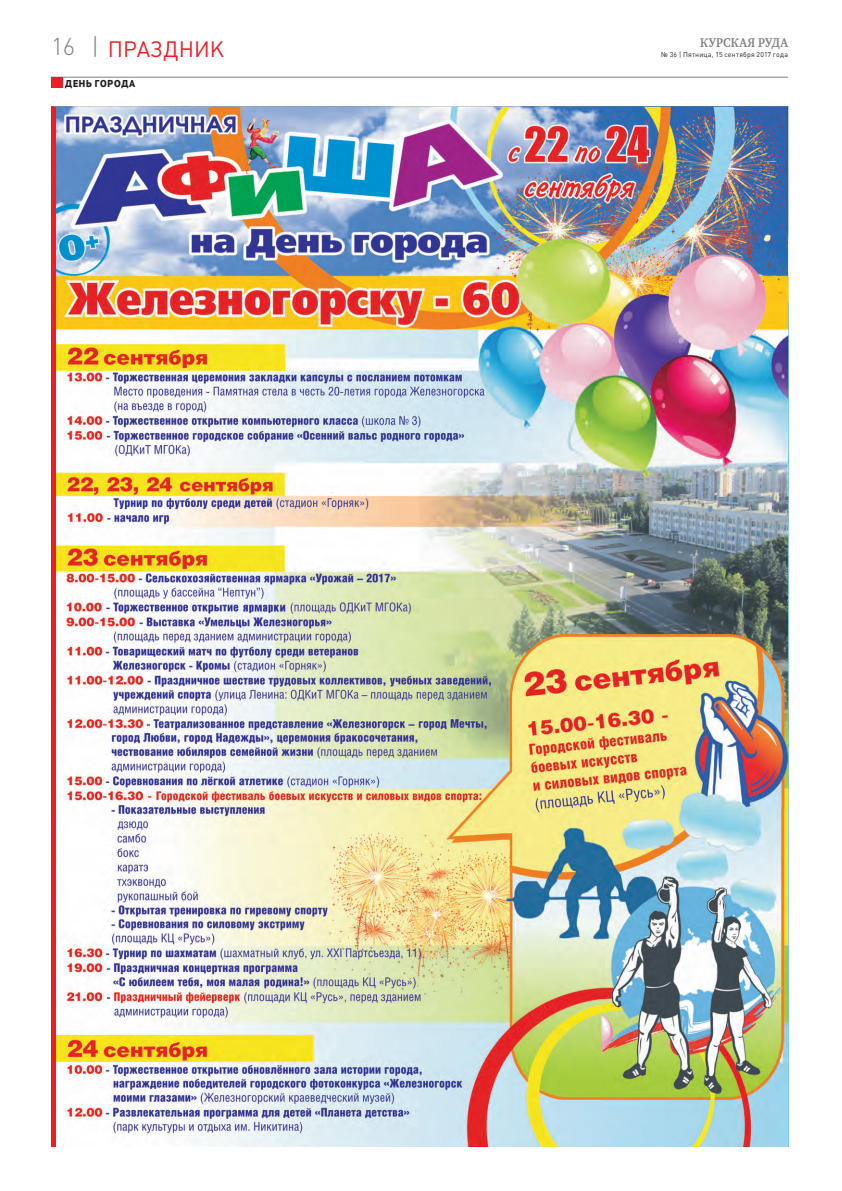
<style>
.page{position:relative;width:842px;height:1191px;background:#fff}
.page>*{position:absolute;margin:0;border:0;box-sizing:border-box;transform-origin:0 0}
.t1{font:300 24px "Plumb";color:#808285}
.t2{font:22px "Plumb";color:#ee1d23}
.t3{font:700 13px "Charter C";letter-spacing:.035em;color:#808285;scale:.9 1}
.t4{font:800 10px "PT Sans Pro";letter-spacing:.08em;color:#231f20}
.t5{font:7px "Plumb";letter-spacing:.03em;color:#231f20}
</style>
<div class="page">
<hr style="left:51px;top:77px;width:737px;height:1px;background:#808285">
<div style="left:51px;top:78px;width:11px;height:10px;background:#ee1d23"></div>
<img style="left:51px;top:107px;width:737px;height:1040px">
<hr style="left:52px;top:108px;width:4px;height:1039px;background:#ee1d23">
<h1 class="t1" style="left:51px;top:33px;width:50px">16 |</h1>
<h3 class="t3" style="left:700px;top:37px;width:99px">КУРСКАЯ РУДА</h3>
<h2 class="t2" style="left:108px;top:36px;width:118px">ПРАЗДНИК</h2>
<p class="t5" style="left:661px;top:50px;width:128px">№ 36 | Пятница, 15 сентября 2017 года</p>
<h3 class="t4" style="left:65px;top:77px;width:72px">ДЕНЬ ГОРОДА</h3>
</div>
